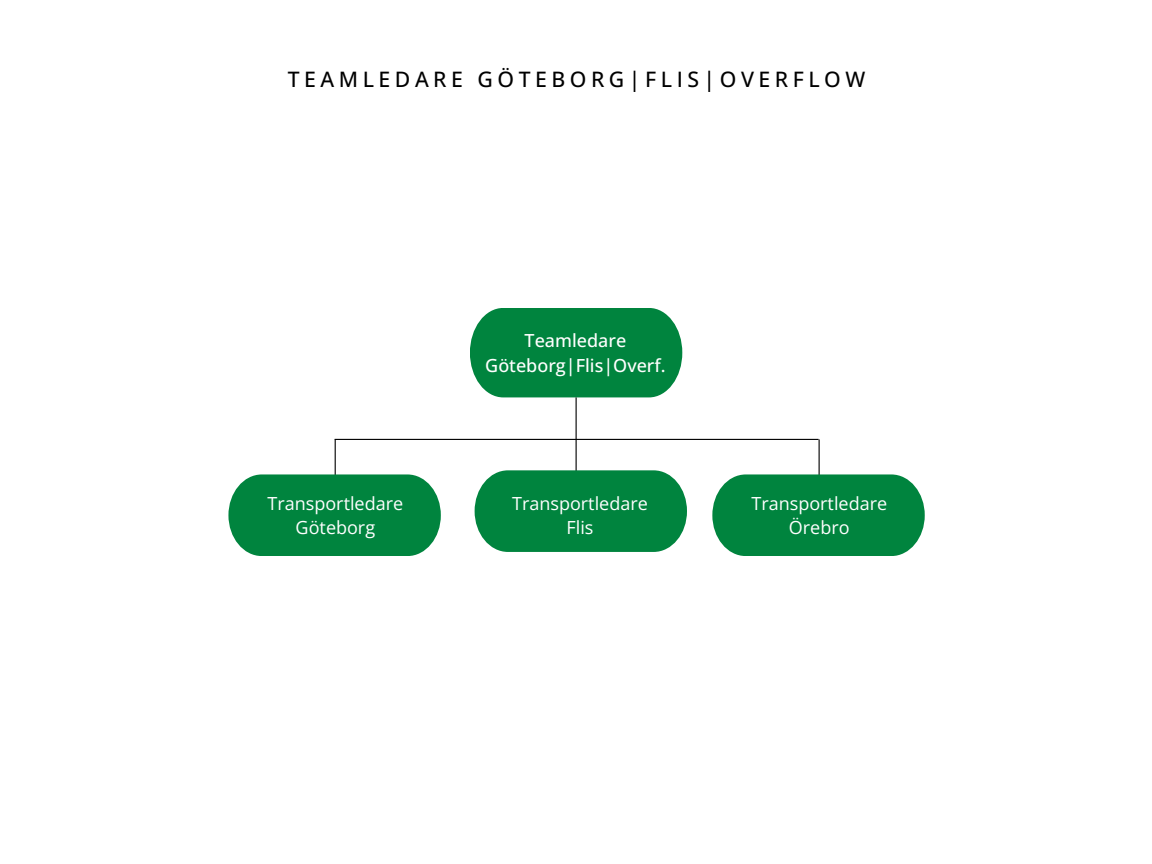
<style>
.page{position:relative;width:1152px;height:864px;background:#fff}
.page>*{position:absolute;margin:0;border:0;box-sizing:border-box;transform-origin:0 0}
.t1{font:500 21.3px "Open Sans";letter-spacing:.21em;color:#000}
.t2{font:18px "Open Sans";color:#fff}
.t3{font:500 18px/24.8px "Open Sans";color:#fff;text-align:center}
</style>
<div class="page">
<svg style="left:470px;top:308px;width:212px;height:89px;background:#108c4a"></svg>
<hr style="left:576px;top:397px;width:1px;height:151px;background:#000">
<hr style="left:819px;top:439px;width:1px;height:109px;background:#000">
<svg style="left:712px;top:474px;width:213px;height:82px;background:#138d4c"></svg>
<hr style="left:335px;top:439px;width:1px;height:109px;background:#000">
<svg style="left:228px;top:474px;width:213px;height:82px;background:#138d4c"></svg>
<svg style="left:475px;top:470px;width:212px;height:82px;background:#128c4b"></svg>
<hr style="left:335px;top:439px;width:484px;height:1px;background:#000">
<h1 class="t1" style="left:288px;top:65px;width:579px">TEAMLEDARE GÖTEBORG|FLIS|OVERFLOW</h1>
<p class="t2" style="left:268px;top:490px;width:137px">Transportledare</p>
<p class="t2" style="left:296px;top:515px;width:81px">Göteborg</p>
<p class="t3" style="left:485px;top:328px;width:182px">Teamledare<br>Göteborg|Flis|Overf.</p>
<p class="t2" style="left:512px;top:490px;width:137px">Transportledare</p>
<p class="t2" style="left:567px;top:515px;width:28px">Flis</p>
<p class="t2" style="left:751px;top:490px;width:137px">Transportledare</p>
<p class="t2" style="left:789px;top:515px;width:62px">Örebro</p>
</div>
